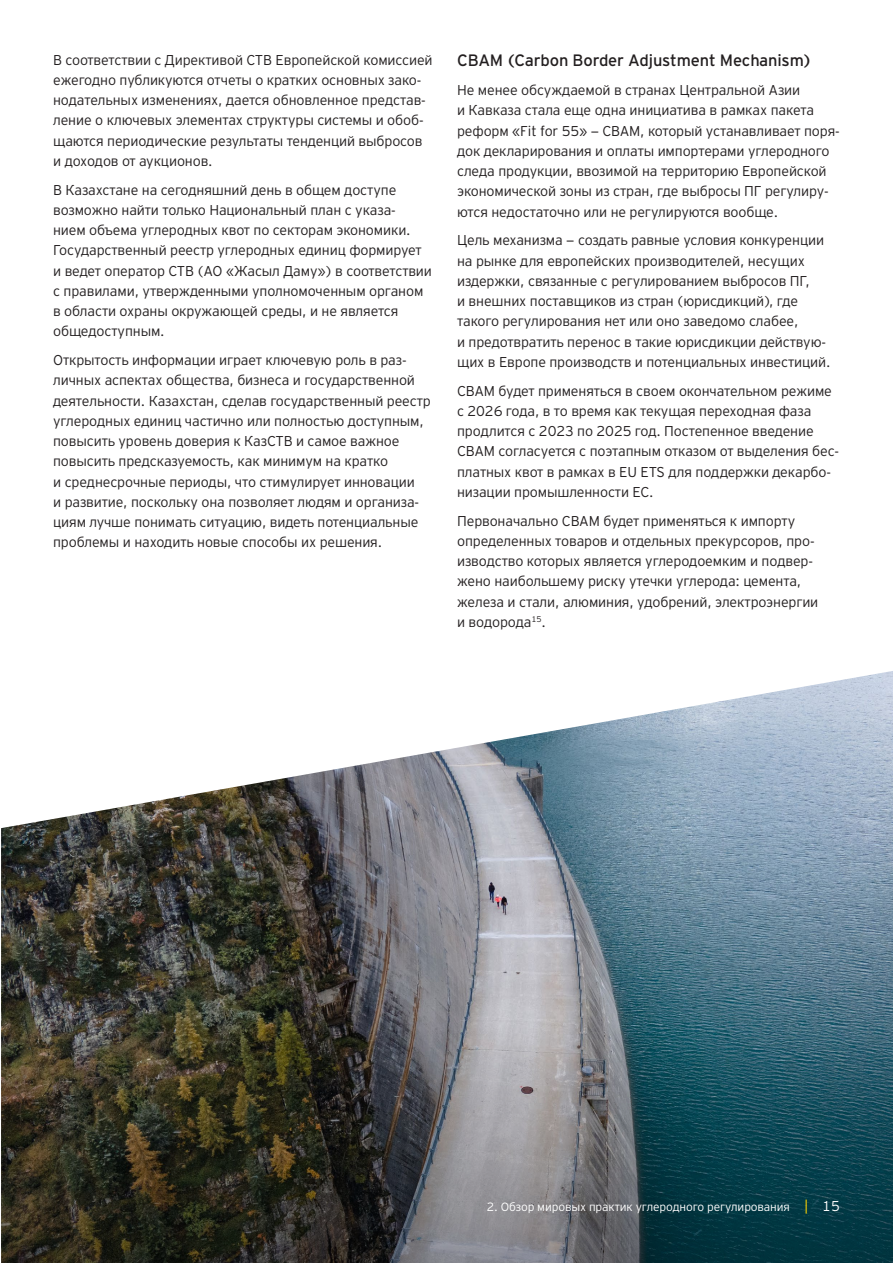
<style>
.page{position:relative;width:893px;height:1263px;background:#fff}
.page>*{position:absolute;margin:0;border:0;box-sizing:border-box;transform-origin:0 0}
.t1{font:16.5px "EY Interstate";letter-spacing:-.01em;color:#231f20}
.t2{font:300 14.25px/20.2px "EY Interstate";letter-spacing:-.01em;color:#231f20}
.t3{font:300 12px "EY Interstate";letter-spacing:-.01em;color:#fff}
.s1{font-size:14.25px;color:#ffd400}
.s2{font-size:14.25px}
</style>
<div class="page">
<img style="left:1px;top:671px;width:892px;height:358px">
<img style="left:1px;top:1029px;width:892px;height:234px">
<p class="t2" style="left:53px;top:49px;width:381px">В соответствии с Директивой СТВ Европейской комиссией ежегодно публикуются отчеты о кратких основных зако&shy;нодательных изменениях, дается обновленное представ&shy;ление о ключевых элементах структуры системы и обоб&shy;щаются периодические результаты тенденций выбросов и доходов от аукционов.</p>
<p class="t2" style="left:53px;top:179px;width:380px">В Казахстане на сегодняшний день в общем доступе возможно найти только Национальный план с указа&shy;нием объема углеродных квот по секторам экономики.<br>Государственный реестр углеродных единиц формирует и ведет оператор СТВ (АО «Жасыл Даму») в соответствии с правилами, утвержденными уполномоченным органом в области охраны окружающей среды, и не является общедоступным.</p>
<p class="t2" style="left:53px;top:349px;width:379px">Открытость информации играет ключевую роль в раз&shy;личных аспектах общества, бизнеса и государственной деятельности. Казахстан, сделав государственный реестр углеродных единиц частично или полностью доступным, повысить уровень доверия к КазСТВ и самое важное повысить предсказуемость, как минимум на кратко<br>и среднесрочные периоды, что стимулирует инновации<br>и развитие, поскольку она позволяет людям и организа&shy;циям лучше понимать ситуацию, видеть потенциальные проблемы и находить новые способы их решения.</p>
<p class="t1" style="left:457px;top:49px;width:356px">CBAM (Carbon Border Adjustment Mechanism)</p>
<p class="t2" style="left:457px;top:79px;width:384px">Не менее обсуждаемой в странах Центральной Азии<br>и Кавказа стала еще одна инициатива в рамках пакета реформ «Fit for 55» — СВАМ, который устанавливает поря&shy;док декларирования и оплаты импортерами углеродного следа продукции, ввозимой на территорию Европейской экономической зоны из стран, где выбросы ПГ регулиру&shy;ются недостаточно или не регулируются вообще.</p>
<p class="t2" style="left:457px;top:229px;width:375px">Цель механизма — создать равные условия конкуренции на рынке для европейских производителей, несущих издержки, связанные с регулированием выбросов ПГ,<br>и внешних поставщиков из стран (юрисдикций), где такого регулирования нет или оно заведомо слабее,<br>и предотвратить перенос в такие юрисдикции действую&shy;щих в Европе производств и потенциальных инвестиций.</p>
<p class="t2" style="left:457px;top:380px;width:384px">CBAM будет применяться в своем окончательном режиме с 2026 года, в то время как текущая переходная фаза продлится с 2023 по 2025 год. Постепенное введение CBAM согласуется с поэтапным отказом от выделения бес&shy;платных квот в рамках в EU ETS для поддержки декарбо&shy;низации промышленности ЕС.</p>
<p class="t2" style="left:457px;top:510px;width:363px">Первоначально CBAM будет применяться к импорту определенных товаров и отдельных прекурсоров, про&shy;изводство которых является углеродоемким и подвер&shy;жено наибольшему риску утечки углерода: цемента, железа и стали, алюминия, удобрений, электроэнергии и водорода<sup>15</sup>.</p>
<p class="t3" style="left:487px;top:1198px;width:354px">2. Обзор мировых практик углеродного регулирования <span class="s1">|</span> <span class="s2">15</span></p>
</div>
